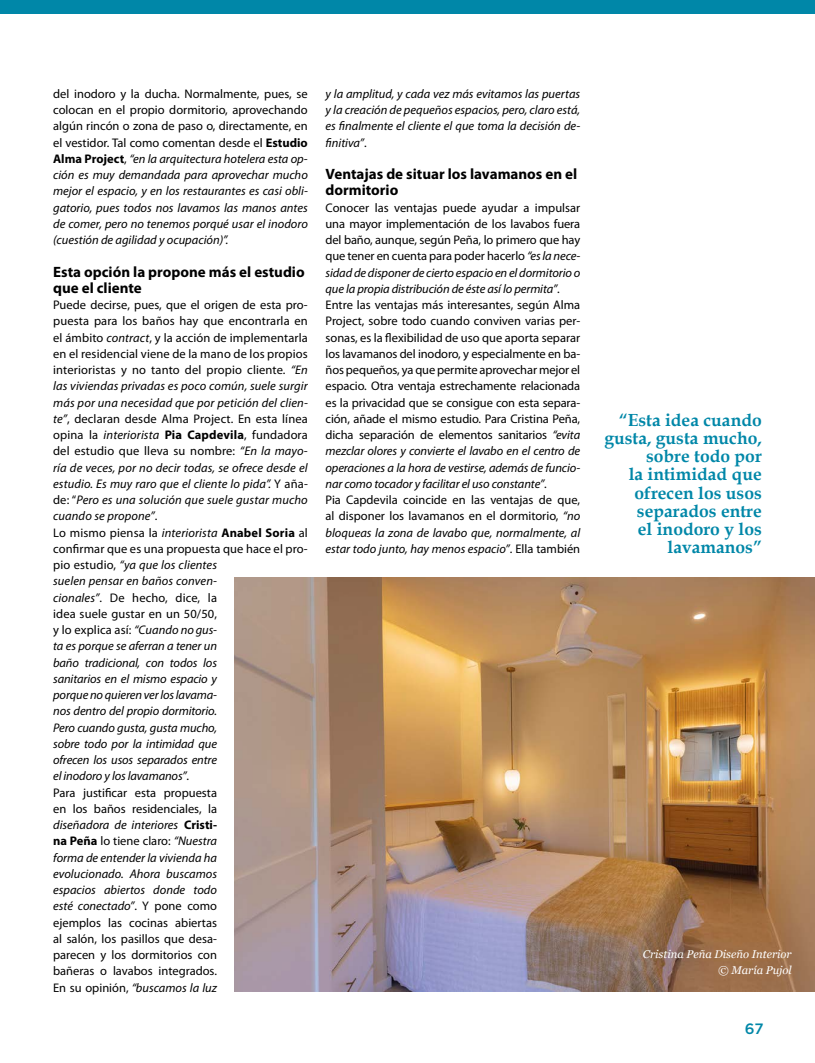
<style>
.page{position:relative;width:815px;height:1063px;background:#fff}
.page>*{position:absolute;margin:0;border:0;box-sizing:border-box;transform-origin:0 0}
.t1{font:700 17.5px/18.1px "Book Antiqua";color:#0087a8;text-align:right}
.t2{font:700 15px/16.2px "Myriad Pro";color:#000}
.t3{font:500 15px "Gotham";color:#0087a8}
.t4{font:italic 12.5px/16.2px "Myriad Pro";color:#000;text-align:justify}
.t5{font:12.5px/16.2px "Myriad Pro";letter-spacing:-.01em;color:#000}
.t6{font:italic 11.25px/16.2px "Georgia";color:#fff;text-align:right}
.s1{font-style:normal}
.s2{font-weight:700;font-style:normal}
.s3{font-style:italic}
</style>
<div class="page">
<div style="left:0;top:0;width:815px;height:14px;background:#0087a8"></div>
<img style="left:235px;top:577px;width:580px;height:415px">
<p class="t4" style="left:53px;top:85px;width:256px"><span class="s1">del inodoro y la ducha. Normalmente, pues, se colocan en el propio dormitorio, aprovechando algún rincón o zona de paso o, directamente, en el vestidor. Tal como comentan desde el</span> <span class="s2">Estudio Alma Project</span><span class="s1">,</span> “en la arquitectura hotelera esta op&shy;ción es muy demandada para aprovechar mucho mejor el espacio, y en los restaurantes es casi obli&shy;gatorio, pues todos nos lavamos las manos antes de comer, pero no tenemos porqué usar el inodoro (cuestión de agilidad y ocupación)”.</p>
<p class="t2" style="left:53px;top:263px;width:253px">Esta opción la propone más el estudio que el cliente</p>
<p class="t4" style="left:53px;top:297px;width:256px;text-align:left"><span class="s1">Puede decirse, pues, que el origen de esta pro&shy;puesta para los baños hay que encontrarla en el ámbito</span> contract<span class="s1">, y la acción de implementarla en el residencial viene de la mano de los propios interioristas y no tanto del propio cliente.</span> “En las viviendas privadas es poco común, suele surgir más por una necesidad que por petición del clien&shy;te”<span class="s1">, declaran desde Alma Project. En esta línea opina la</span> interiorista <span class="s2">Pia Capdevila</span><span class="s1">, fundadora del estudio que lleva su nombre:</span> “En la mayo&shy;ría de veces, por no decir todas, se ofrece desde el estudio. Es muy raro que el cliente lo pida”. <span class="s1">Y aña&shy;de: “</span>Pero es una solución que suele gustar mucho cuando se propone”<span class="s1">.<br>Lo mismo piensa la</span> interiorista <span class="s2">Anabel Soria</span> <span class="s1">al confirmar que es una propuesta que hace el pro&shy;pio estudio,</span> “ya que los clientes<br>suelen pensar en baños conven-<br>cionales”<span class="s1">. De hecho, dice, la<br>idea suele gustar en un 50/50,<br>y lo explica así:</span> “Cuando no gus-<br>ta es porque se aferran a tener un<br>baño tradicional, con todos los<br>sanitarios en el mismo espacio y<br>porque no quieren ver los lavama-<br>nos dentro del propio dormitorio.<br>Pero cuando gusta, gusta mucho,<br>sobre todo por la intimidad que<br>ofrecen los usos separados entre<br>el inodoro y los lavamanos”<span class="s1">.<br>Para justificar esta propuesta<br>en los baños residenciales, la<br></span>diseñadora de interiores <span class="s2">Cristi-<br>na Peña</span> <span class="s1">lo tiene claro:</span> “Nuestra<br>forma de entender la vivienda ha<br>evolucionado. Ahora buscamos<br>espacios abiertos donde todo<br>esté conectado”<span class="s1">. Y pone como<br>ejemplos las cocinas abiertas<br>al salón, los pasillos que desa-<br>parecen y los dormitorios con<br>bañeras o lavabos integrados.<br>En su opinión,</span> “buscamos la luz</p>
<p class="t4" style="left:326px;top:85px;width:256px">y la amplitud, y cada vez más evitamos las puertas y la creación de pequeños espacios, pero, claro está, es finalmente el cliente el que toma la decisión de&shy;finitiva”<span class="s1">.</span></p>
<p class="t2" style="left:326px;top:166px;width:253px">Ventajas de situar los lavamanos en el dormitorio</p>
<p class="t5" style="left:326px;top:199px;width:256px">Conocer las ventajas puede ayudar a impulsar una mayor implementación de los lavabos fuera del baño, aunque, según Peña, lo primero que hay que tener en cuenta para poder hacerlo <span class="s3">“es la nece&shy;sidad de disponer de cierto espacio en el dormitorio o que la propia distribución de éste así lo permita”</span>.<br>Entre las ventajas más interesantes, según Alma Project, sobre todo cuando conviven varias per&shy;sonas, es la flexibilidad de uso que aporta separar los lavamanos del inodoro, y especialmente en ba&shy;ños pequeños, ya que permite aprovechar mejor el espacio. Otra ventaja estrechamente relacionada es la privacidad que se consigue con esta separa&shy;ción, añade el mismo estudio. Para Cristina Peña, dicha separación de elementos sanitarios <span class="s3">“evita mezclar olores y convierte el lavabo en el centro de operaciones a la hora de vestirse, además de funcio&shy;nar como tocador y facilitar el uso constante”</span>.<br>Pia Capdevila coincide en las ventajas de que, al disponer los lavamanos en el dormitorio, <span class="s3">“no bloqueas la zona de lavabo que, normalmente, al estar todo junto, hay menos espacio”</span>. Ella también</p>
<h1 class="t1" style="left:604px;top:411px;width:159px">“Esta idea cuando gusta, gusta mucho, sobre todo por<br>la intimidad que ofrecen los usos separados entre<br>el inodoro y los lavamanos”</h1>
<p class="t6" style="left:643px;top:946px;width:150px">Cristina Peña Diseño Interior © María Pujol</p>
<p class="t3" style="left:745px;top:1018px;width:20px">67</p>
</div>
